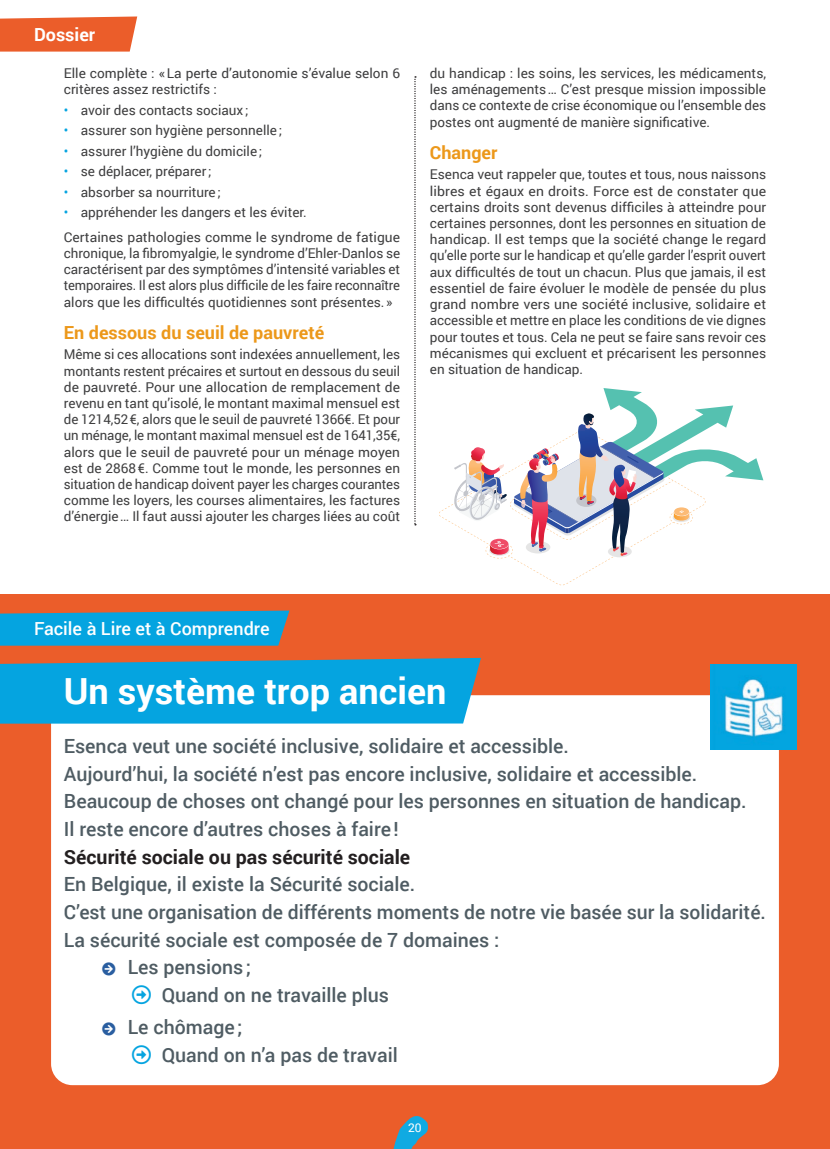
<style>
.page{position:relative;width:830px;height:1149px;background:#fff}
.page>*{position:absolute;margin:0;border:0;box-sizing:border-box;transform-origin:0 0}
.t1{font:700 36px "Roboto";color:#fff}
.t2{font:500 19.5px/27.6px "Roboto";color:#4f5c63}
.t3{font:700 19.5px "Roboto";color:#231f20}
.t4{font:700 18px "Roboto";color:#ec981a}
.t5{font:500 18px "Roboto";color:#fff}
.t6{font:700 18px "Roboto";color:#fff}
.t7{font:13.5px/16.2px "Roboto";color:#3e3e3f;text-align:justify}
.t8{font:12px "Roboto";color:#fff}
.s1{color:#05a4e0}
</style>
<div class="page">
<div style="left:0;top:594px;width:829px;height:554px;background:#eb5d2a"></div>
<hr style="left:829px;top:0;width:1px;height:1148px;background:#eb5d2a">
<svg style="left:393px;top:1116px;width:35px;height:32px"></svg>
<div style="left:51px;top:695px;width:727px;height:389px;background:#fff;border-radius:21px"></div>
<svg style="left:0;top:16px;width:137px;height:36px;background:#ec693a"></svg>
<svg style="left:0;top:610px;width:289px;height:35px;background:#169ed2"></svg>
<svg style="left:414px;top:77px;width:2px;height:448px"></svg>
<svg style="left:439px;top:388px;width:324px;height:197px"></svg>
<svg style="left:0;top:657px;width:480px;height:66px;background:#16a0d4"></svg>
<img style="left:710px;top:664px;width:85px;height:85px">
<h3 class="t6" style="left:34px;top:22px;width:63px">Dossier</h3>
<p class="t7" style="left:64px;top:65px;width:337px">Elle complète : «La perte d’autonomie s’évalue selon 6 critères assez restrictifs :</p>
<p class="t7" style="left:64px;top:101px;width:186px"><span class="s1">•</span> avoir des contacts sociaux;</p>
<p class="t7" style="left:64px;top:122px;width:220px"><span class="s1">•</span> assurer son hygiène personnelle;</p>
<p class="t7" style="left:64px;top:142px;width:200px"><span class="s1">•</span> assurer l’hygiène du domicile;</p>
<p class="t7" style="left:64px;top:163px;width:149px"><span class="s1">•</span> se déplacer, préparer;</p>
<p class="t7" style="left:64px;top:183px;width:158px"><span class="s1">•</span> absorber sa nourriture;</p>
<p class="t7" style="left:64px;top:199px;width:337px;line-height:24.8px"><span class="s1">•</span> appréhender les dangers et les éviter.<br>Certaines pathologies comme le syndrome de fatigue</p>
<p class="t7" style="left:64px;top:244px;width:338px">chronique, la fibromyalgie, le syndrome d’Ehler-Danlos se caractérisent par des symptômes d’intensité variables et temporaires. Il est alors plus difficile de les faire reconnaître alors que les difficultés quotidiennes sont présentes. »</p>
<h3 class="t4" style="left:64px;top:319px;width:262px">En dessous du seuil de pauvreté</h3>
<p class="t7" style="left:64px;top:346px;width:338px">Même si ces allocations sont indexées annuellement, les montants restent précaires et surtout en dessous du seuil de pauvreté. Pour une allocation de remplacement de revenu en tant qu’isolé, le montant maximal mensuel est de 1214,52€, alors que le seuil de pauvreté 1366€. Et pour un ménage, le montant maximal mensuel est de 1641,35€, alors que le seuil de pauvreté pour un ménage moyen est de 2868€. Comme tout le monde, les personnes en situation de handicap doivent payer les charges courantes comme les loyers, les courses alimentaires, les factures d’énergie… Il faut aussi ajouter les charges liées au coût</p>
<p class="t7" style="left:429px;top:65px;width:337px">du handicap : les soins, les services, les médicaments, les aménagements… C’est presque mission impossible dans ce contexte de crise économique ou l’ensemble des postes ont augmenté de manière significative.</p>
<h3 class="t4" style="left:429px;top:140px;width:69px">Changer</h3>
<p class="t7" style="left:429px;top:166px;width:337px">Esenca veut rappeler que, toutes et tous, nous naissons libres et égaux en droits. Force est de constater que certains droits sont devenus difficiles à atteindre pour certaines personnes, dont les personnes en situation de handicap. Il est temps que la société change le regard qu’elle porte sur le handicap et qu’elle garder l’esprit ouvert aux difficultés de tout un chacun. Plus que jamais, il est essentiel de faire évoluer le modèle de pensée du plus grand nombre vers une société inclusive, solidaire et accessible et mettre en place les conditions de vie dignes pour toutes et tous. Cela ne peut se faire sans revoir ces mécanismes qui excluent et précarisent les personnes en situation de handicap.</p>
<h3 class="t5" style="left:34px;top:616px;width:237px">Facile à Lire et à Comprendre</h3>
<h1 class="t1" style="left:64px;top:665px;width:384px">Un système trop ancien</h1>
<p class="t2" style="left:64px;top:731px;width:684px">Esenca veut une société inclusive, solidaire et accessible.<br>Aujourd’hui, la société n’est pas encore inclusive, solidaire et accessible.<br>Beaucoup de choses ont changé pour les personnes en situation de handicap.<br>Il reste encore d’autres choses à faire!</p>
<h2 class="t3" style="left:64px;top:842px;width:348px">Sécurité sociale ou pas sécurité sociale</h2>
<h2 class="t2" style="left:64px;top:869px;width:353px">En Belgique, il existe la Sécurité sociale.</h2>
<h2 class="t2" style="left:64px;top:897px;width:703px">C’est une organisation de différents moments de notre vie basée sur la solidarité.</h2>
<h2 class="t2" style="left:64px;top:924px;width:437px">La sécurité sociale est composée de 7 domaines :</h2>
<h2 class="t2" style="left:128px;top:952px;width:125px">Les pensions;</h2>
<h2 class="t2" style="left:162px;top:980px;width:229px">Quand on ne travaille plus</h2>
<h2 class="t2" style="left:162px;top:1012px;width:237px;text-indent:-34px">Le chômage;<br>Quand on n’a pas de travail</h2>
<p class="t8" style="left:408px;top:1119px;width:15px">20</p>
</div>
